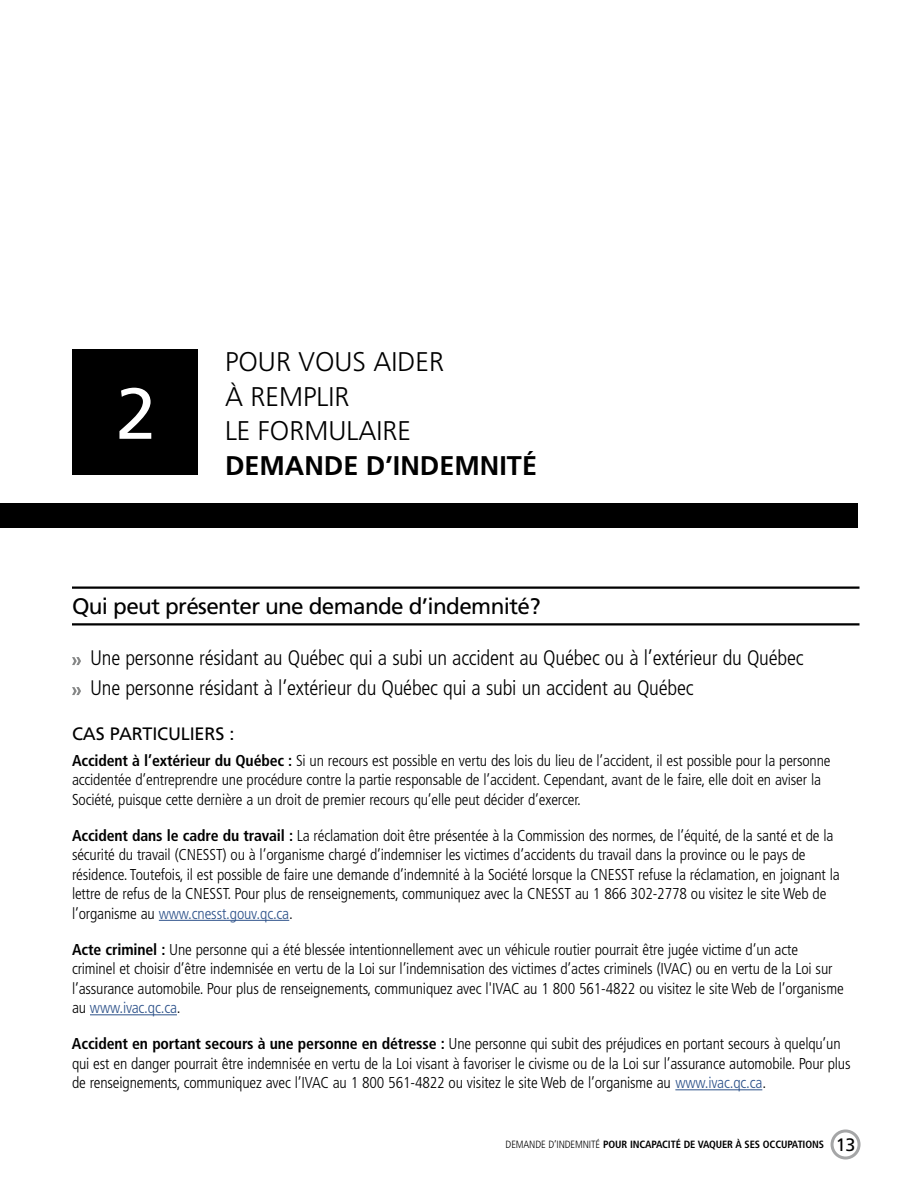
<style>
.page{position:relative;width:918px;height:1188px;background:#fff}
.page>*{position:absolute;margin:0;border:0;box-sizing:border-box;transform-origin:0 0}
.t1{font:72px "Frutiger LT Std";color:#fff}
.t2{font:300 27px/34.5px "Frutiger LT Std";color:#000}
.t3{font:22.5px "Frutiger LT Std";letter-spacing:-.03em;color:#000}
.t4{font:300 condensed 21px "Frutiger LT Std";letter-spacing:-.01em;color:#000}
.t5{font:18px "Frutiger LT Std";letter-spacing:-.01em;color:#000}
.t6{font:300 condensed 15.75px/19.5px "Frutiger LT Std";letter-spacing:-.01em;color:#000}
.t7{font:700 condensed 10.5px "Frutiger LT Std";letter-spacing:-.01em;color:#000}
.s1{font-weight:700}
.s2{color:#2d528a}
.s3{font-weight:300}
.s4{font-weight:400;font-stretch:normal;font-size:18px}
</style>
<div class="page">
<div style="left:0;top:503px;width:858px;height:25px;background:#000"></div>
<div style="left:72px;top:350px;width:126px;height:126px;background:#000"></div>
<hr style="left:72px;top:586px;width:788px;height:3px;background:#000">
<hr style="left:72px;top:623px;width:788px;height:3px;background:#000">
<hr style="left:159px;top:920px;width:130px;height:1px;background:#2d528a">
<hr style="left:90px;top:1014px;width:87px;height:1px;background:#2d528a">
<hr style="left:675px;top:1089px;width:87px;height:1px;background:#2d528a">
<svg style="left:72px;top:657px;width:9px;height:8px"></svg>
<svg style="left:72px;top:687px;width:9px;height:8px"></svg>
<div style="left:831px;top:1130px;width:30px;height:30px;border:3px solid #a5a6a7;border-radius:50%"></div>
<h2 class="t1" style="left:116px;top:371px;width:42px">2</h2>
<h2 class="t2" style="left:225px;top:345px;width:314px">POUR VOUS AIDER<br>À REMPLIR<br>LE FORMULAIRE<br><span class="s1">DEMANDE D’INDEMNITÉ</span></h2>
<h3 class="t3" style="left:72px;top:593px;width:470px">Qui peut présenter une demande d’indemnité?</h3>
<p class="t4" style="left:90px;top:646px;width:715px">Une personne résidant au Québec qui a subi un accident au Québec ou à l’extérieur du Québec</p>
<p class="t4" style="left:90px;top:676px;width:605px">Une personne résidant à l’extérieur du Québec qui a subi un accident au Québec</p>
<h6 class="t5" style="left:72px;top:723px;width:164px">CAS PARTICULIERS :</h6>
<p class="t6" style="left:72px;top:751px;width:760px"><span class="s1">Accident à l’extérieur du Québec :</span> Si un recours est possible en vertu des lois du lieu de l’accident, il est possible pour la personne accidentée d’entreprendre une procédure contre la partie responsable de l’accident. Cependant, avant de le faire, elle doit en aviser la<br>Société, puisque cette dernière a un droit de premier recours qu’elle peut décider d’exercer.</p>
<p class="t6" style="left:72px;top:826px;width:769px"><span class="s1">Accident dans le cadre du travail :</span> La réclamation doit être présentée à la Commission des normes, de l’équité, de la santé et de la sécurité du travail (CNESST) ou à l’organisme chargé d’indemniser les victimes d’accidents du travail dans la province ou le pays de résidence. Toutefois, il est possible de faire une demande d’indemnité à la Société lorsque la CNESST refuse la réclamation, en joignant la lettre de refus de la CNESST. Pour plus de renseignements, communiquez avec la CNESST au 1 866 302-2778 ou visitez le site Web de l’organisme au <span class="s2">www.cnesst.gouv.qc.ca</span>.</p>
<p class="t6" style="left:72px;top:940px;width:773px"><span class="s1">Acte criminel :</span> Une personne qui a été blessée intentionnellement avec un véhicule routier pourrait être jugée victime d’un acte criminel et choisir d’être indemnisée en vertu de la Loi sur l’indemnisation des victimes d’actes criminels (IVAC) ou en vertu de la Loi sur l’assurance automobile. Pour plus de renseignements, communiquez avec l'IVAC au 1 800 561-4822 ou visitez le site Web de l’organisme au <span class="s2">www.ivac.qc.ca</span>.</p>
<p class="t6" style="left:72px;top:1034px;width:780px"><span class="s1">Accident en portant secours à une personne en détresse :</span> Une personne qui subit des préjudices en portant secours à quelqu’un qui est en danger pourrait être indemnisée en vertu de la Loi visant à favoriser le civisme ou de la Loi sur l’assurance automobile. Pour plus de renseignements, communiquez avec l’IVAC au 1 800 561-4822 ou visitez le site Web de l’organisme au <span class="s2">www.ivac.qc.ca</span>.</p>
<p class="t7" style="left:506px;top:1139px;width:351px"><span class="s3">DEMANDE D’INDEMNITÉ</span> POUR INCAPACITÉ DE VAQUER À SES OCCUPATIONS <span class="s4">13</span></p>
</div>
